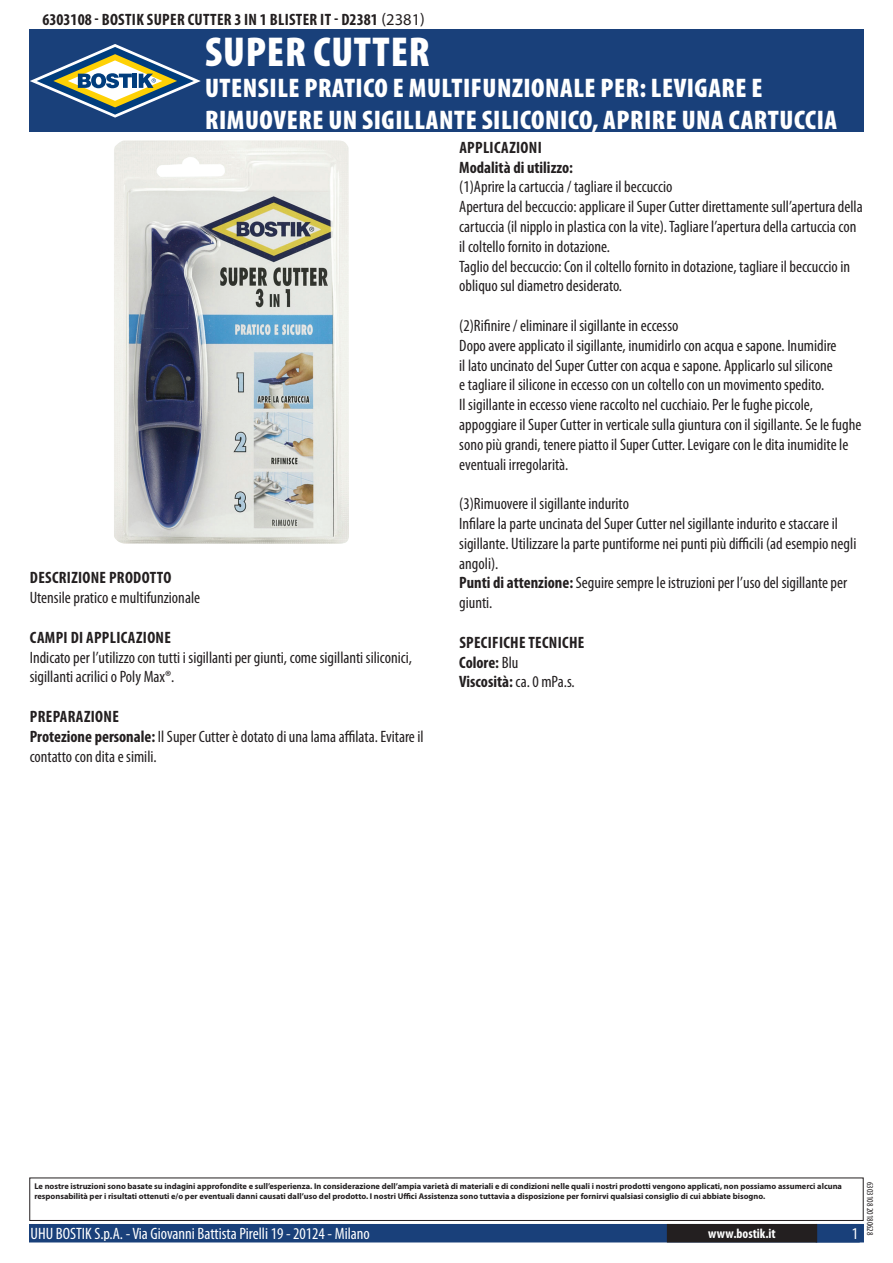
<style>
.page{position:relative;width:893px;height:1263px;background:#fff}
.page>*{position:absolute;margin:0;border:0;box-sizing:border-box;transform-origin:0 0}
.t1{font:900 condensed 42px "Myriad Pro";letter-spacing:.02em;color:#fff}
.t2{font:900 condensed 27px/32.4px "Myriad Pro";letter-spacing:.02em;color:#fff}
.t3{font:condensed 16.5px/19.8px "Myriad Pro";color:#231f20}
.t4{font:700 condensed 16.5px/19.8px "Myriad Pro";letter-spacing:.02em;color:#231f20}
.t5{font:condensed 16.5px "Myriad Pro";color:#fff}
.t6{font:700 condensed 13.5px "Myriad Pro";color:#fff}
.t7{font:condensed 9px "Myriad Pro";color:#231f20}
.t8{font:700 8.4px/10.1px "Myriad Pro";color:#231f20}
.s1{font-weight:400;font-stretch:normal}
.s2{font-weight:700}
.s3{font-weight:400}
</style>
<div class="page">
<div style="left:30px;top:1225px;width:833px;height:17px;background:#19407a"></div>
<div style="left:29px;top:1224px;width:835px;height:18px;border:2px solid #19407a"></div>
<div style="left:816px;top:1224px;width:44px;height:18px;border:2px solid #19407a"></div>
<div style="left:668px;top:1225px;width:148px;height:17px;background:#231f20"></div>
<div style="left:667px;top:1224px;width:150px;height:18px;border:2px solid #231f20"></div>
<div style="left:29px;top:1177px;width:835px;height:44px;border:1px solid #231f20"></div>
<div style="left:30px;top:30px;width:834px;height:102px;background:#19407a"></div>
<svg style="left:30px;top:44px;width:171px;height:74px"></svg>
<img style="left:114px;top:140px;width:235px;height:404px">
<p class="t4" style="left:43px;top:9px;width:384px">6303108 - BOSTIK SUPER CUTTER 3 IN 1 BLISTER IT - D2381 <span class="s1">(2381)</span></p>
<h1 class="t1" style="left:205px;top:25px;width:226px">SU PER CUTTER</h1>
<h2 class="t2" style="left:205px;top:71px;width:633px">UTENSILE PRATICO E MULTIFUNZIONALE PER: LEVIGARE E<br>RIMUOVERE UN SIGILLANTE SILICONICO, APRIRE UNA CARTUCCIA</h2>
<p class="t4" style="left:30px;top:568px;width:143px">DESCRIZIONE PRODOTTO</p>
<p class="t3" style="left:30px;top:588px;width:172px">Utensile pratico e multifunzionale</p>
<p class="t4" style="left:30px;top:627px;width:143px">CAMPI DI APPLICAZIONE</p>
<p class="t3" style="left:30px;top:647px;width:384px">Indicato per l’utilizzo con tutti i sigillanti per giunti, come sigillanti siliconici, sigillanti acrilici o Poly Max®.</p>
<p class="t3" style="left:30px;top:706px;width:395px"><span class="s2">PREPARAZIONE<br>PROTEZIONE PERSONALE:</span> Il Super Cutter è dotato di una lama affilata. Evitare il contatto con dita e simili.</p>
<p class="t4" style="left:459px;top:137px;width:115px">APPLICAZIONI<br>MODALITÀ DI UTILIZZO:</p>
<p class="t3" style="left:459px;top:177px;width:405px">(1)Aprire la cartuccia / tagliare il beccuccio<br>Apertura del beccuccio: applicare il Super Cutter direttamente sull’apertura della cartuccia (il nipplo in plastica con la vite). Tagliare l’apertura della cartuccia con il coltello fornito in dotazione.<br>Taglio del beccuccio: Con il coltello fornito in dotazione, tagliare il beccuccio in obliquo sul diametro desiderato.</p>
<p class="t3" style="left:459px;top:315px;width:404px">(2)Rifinire / eliminare il sigillante in eccesso<br>Dopo avere applicato il sigillante, inumidirlo con acqua e sapone. Inumidire<br>il lato uncinato del Super Cutter con acqua e sapone. Applicarlo sul silicone<br>e tagliare il silicone in eccesso con un coltello con un movimento spedito.<br>Il sigillante in eccesso viene raccolto nel cucchiaio. Per le fughe piccole, appoggiare il Super Cutter in verticale sulla giuntura con il sigillante. Se le fughe sono più grandi, tenere piatto il Super Cutter. Levigare con le dita inumidite le eventuali irregolarità.</p>
<p class="t3" style="left:459px;top:494px;width:399px">(3)Rimuovere il sigillante indurito<br>Infilare la parte uncinata del Super Cutter nel sigillante indurito e staccare il sigillante. Utilizzare la parte puntiforme nei punti più difficili (ad esempio negli angoli).<br><span class="s2">PUNTI DI ATTENZIONE:</span> Seguire sempre le istruzioni per l’uso del sigillante per giunti.</p>
<p class="t4" style="left:459px;top:632px;width:127px">SPECIFICHE TECNICHE<br>COLORE: <span class="s3">Blu<br></span>VISCOSITÀ: <span class="s3">ca. 0 mPa.s.</span></p>
<p class="t8" style="left:34px;top:1181px;width:809px">Le nostre istruzioni sono basate su indagini approfondite e sull’esperienza. In considerazione dell’ampia varietà di materiali e di condizioni nelle quali i nostri prodotti vengono applicati, non possiamo assumerci alcuna responsabilità per i risultati ottenuti e/o per eventuali danni causati dall’uso del prodotto. I nostri Uffici Assistenza sono tuttavia a disposizione per fornirvi qualsiasi consiglio di cui abbiate bisogno.</p>
<p class="t5" style="left:31px;top:1224px;width:341px">UHU BOSTIK S.p.A. - Via Giovanni Battista Pirelli 19 - 20124 - Milano</p>
<p class="t6" style="left:708px;top:1225px;width:69px">WWW.BOSTIK.IT</p>
<p class="t5" style="left:852px;top:1224px;width:8px">1</p>
<p class="t7" style="left:875px;top:1182px;width:55px;rotate:90deg">6303108 20180628</p>
</div>
